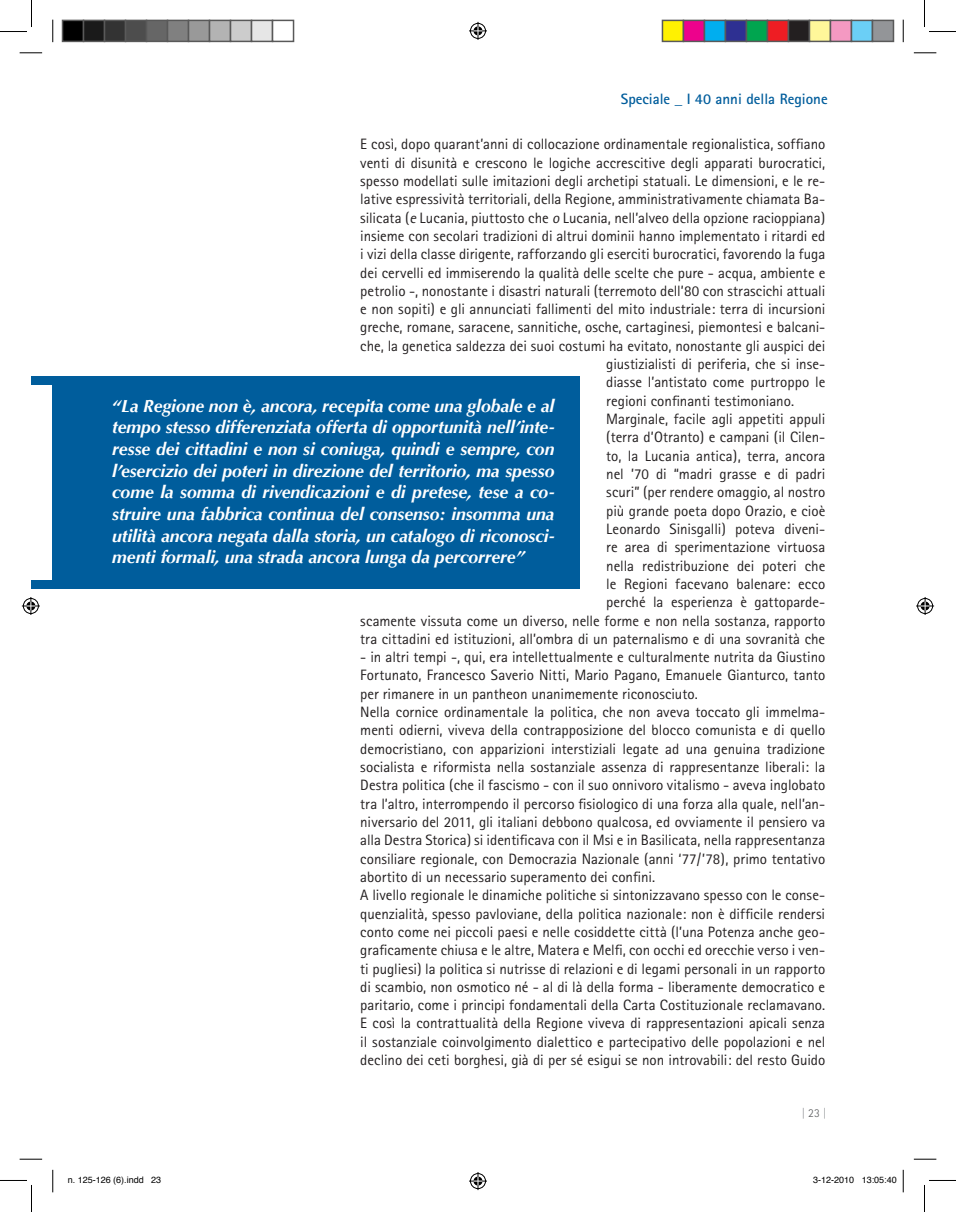
<style>
.page{position:relative;width:956px;height:1212px;background:#fff}
.page>*{position:absolute;margin:0;border:0;box-sizing:border-box;transform-origin:0 0}
.t1{font:italic 700 17.7px/21.6px "Optima";letter-spacing:-.005em;color:#fff;text-align:justify}
.t2{font:15px/18.3px "Rotis Sans Serif";color:#231f20}
.t3{font:700 15px "Rotis Sans Serif";color:#005d9c}
.t4{font:300 12px "Rotis Sans Serif";color:#8a8c8f}
.t5{font:9px "Helvetica";color:#000}
.s1{font-style:italic}
.s2{color:#57585a}
</style>
<div class="page">
<div style="left:32px;top:376px;width:21px;height:8px;background:#005d9c"></div>
<div style="left:32px;top:580px;width:21px;height:9px;background:#005d9c"></div>
<div style="left:53px;top:376px;width:527px;height:213px;background:#005d9c"></div>
<svg style="left:20px;top:52px;width:22px;height:2px"></svg>
<svg style="left:914px;top:52px;width:22px;height:2px"></svg>
<svg style="left:20px;top:1158px;width:22px;height:1px"></svg>
<svg style="left:914px;top:1158px;width:22px;height:1px"></svg>
<svg style="left:52px;top:20px;width:2px;height:22px"></svg>
<svg style="left:52px;top:1169px;width:2px;height:22px"></svg>
<svg style="left:903px;top:20px;width:1px;height:22px"></svg>
<svg style="left:903px;top:1169px;width:1px;height:22px"></svg>
<svg style="left:0;top:0;width:32px;height:32px"></svg>
<svg style="left:0;top:1180px;width:32px;height:31px"></svg>
<svg style="left:924px;top:0;width:32px;height:32px"></svg>
<svg style="left:924px;top:1180px;width:32px;height:31px"></svg>
<svg style="left:469px;top:22px;width:18px;height:18px"></svg>
<svg style="left:469px;top:1172px;width:18px;height:17px"></svg>
<svg style="left:22px;top:597px;width:18px;height:18px"></svg>
<svg style="left:916px;top:597px;width:18px;height:18px"></svg>
<div style="left:63px;top:20px;width:21px;height:21px;background:#000"></div>
<div style="left:62px;top:20px;width:22px;height:22px;border:2px solid #595959"></div>
<div style="left:84px;top:20px;width:21px;height:21px;background:#1a1a1a"></div>
<div style="left:83px;top:20px;width:22px;height:22px;border:2px solid #595959"></div>
<div style="left:105px;top:20px;width:21px;height:21px;background:#333"></div>
<div style="left:104px;top:20px;width:22px;height:22px;border:2px solid #595959"></div>
<div style="left:126px;top:20px;width:21px;height:21px;background:#4d4d4d"></div>
<div style="left:125px;top:20px;width:22px;height:22px;border:2px solid #595959"></div>
<div style="left:147px;top:20px;width:21px;height:21px;background:#666"></div>
<div style="left:146px;top:20px;width:22px;height:22px;border:2px solid #595959"></div>
<div style="left:168px;top:20px;width:21px;height:21px;background:#808080"></div>
<div style="left:167px;top:20px;width:22px;height:22px;border:2px solid #595959"></div>
<div style="left:189px;top:20px;width:21px;height:21px;background:#999"></div>
<div style="left:188px;top:20px;width:22px;height:22px;border:2px solid #595959"></div>
<div style="left:210px;top:20px;width:21px;height:21px;background:#b3b3b3"></div>
<div style="left:209px;top:20px;width:22px;height:22px;border:2px solid #595959"></div>
<div style="left:231px;top:20px;width:21px;height:21px;background:#ccc"></div>
<div style="left:230px;top:20px;width:22px;height:22px;border:2px solid #595959"></div>
<div style="left:252px;top:20px;width:21px;height:21px;background:#e6e6e6"></div>
<div style="left:251px;top:20px;width:22px;height:22px;border:2px solid #595959"></div>
<div style="left:272px;top:20px;width:22px;height:22px;border:2px solid #595959"></div>
<div style="left:662px;top:20px;width:21px;height:21px;background:#fff101"></div>
<div style="left:662px;top:20px;width:22px;height:22px;border:2px solid #595959"></div>
<div style="left:683px;top:20px;width:21px;height:21px;background:#ed028c"></div>
<div style="left:683px;top:20px;width:22px;height:22px;border:2px solid #595959"></div>
<div style="left:704px;top:20px;width:21px;height:21px;background:#00aeef"></div>
<div style="left:704px;top:20px;width:22px;height:22px;border:2px solid #595959"></div>
<div style="left:725px;top:20px;width:21px;height:21px;background:#2e3092"></div>
<div style="left:725px;top:20px;width:22px;height:22px;border:2px solid #595959"></div>
<div style="left:746px;top:20px;width:21px;height:21px;background:#00a54f"></div>
<div style="left:746px;top:20px;width:22px;height:22px;border:2px solid #595959"></div>
<div style="left:767px;top:20px;width:21px;height:21px;background:#ee1d23"></div>
<div style="left:767px;top:20px;width:22px;height:22px;border:2px solid #595959"></div>
<div style="left:788px;top:20px;width:21px;height:21px;background:#231f20"></div>
<div style="left:788px;top:20px;width:22px;height:22px;border:2px solid #595959"></div>
<div style="left:809px;top:20px;width:21px;height:21px;background:#fff79a"></div>
<div style="left:809px;top:20px;width:22px;height:22px;border:2px solid #595959"></div>
<div style="left:830px;top:20px;width:21px;height:21px;background:#f499c2"></div>
<div style="left:830px;top:20px;width:22px;height:22px;border:2px solid #595959"></div>
<div style="left:851px;top:20px;width:21px;height:21px;background:#6bcff6"></div>
<div style="left:851px;top:20px;width:22px;height:22px;border:2px solid #595959"></div>
<div style="left:872px;top:20px;width:21px;height:21px;background:#939598"></div>
<div style="left:872px;top:20px;width:22px;height:22px;border:2px solid #595959"></div>
<p class="t3" style="left:621px;top:89px;width:208px">Speciale _ I 40 anni della Regione</p>
<p class="t2" style="left:360px;top:135px;width:467px">E così, dopo quarant’anni di collocazione ordinamentale regionalistica, soffiano</p>
<p class="t2" style="left:360px;top:153px;width:466px">venti di disunità e crescono le logiche accrescitive degli apparati burocratici,</p>
<p class="t2" style="left:360px;top:172px;width:467px">spesso modellati sulle imitazioni degli archetipi statuali. Le dimensioni, e le re-</p>
<p class="t2" style="left:360px;top:190px;width:467px">lative espressività territoriali, della Regione, amministrativamente chiamata Ba-</p>
<p class="t2" style="left:360px;top:208px;width:466px">silicata (<span class="s1">e</span> Lucania, piuttosto che <span class="s1">o</span> Lucania, nell’alveo della opzione racioppiana)</p>
<p class="t2" style="left:360px;top:226px;width:467px">insieme con secolari tradizioni di altrui dominii hanno implementato i ritardi ed</p>
<p class="t2" style="left:360px;top:245px;width:467px">i vizi della classe dirigente, rafforzando gli eserciti burocratici, favorendo la fuga</p>
<p class="t2" style="left:360px;top:263px;width:467px">dei cervelli ed immiserendo la qualità delle scelte che pure - acqua, ambiente e</p>
<p class="t2" style="left:360px;top:281px;width:466px">petrolio -, nonostante i disastri naturali (terremoto dell’80 con strascichi attuali</p>
<p class="t2" style="left:360px;top:300px;width:466px">e non sopiti) e gli annunciati fallimenti del mito industriale: terra di incursioni</p>
<p class="t2" style="left:360px;top:318px;width:466px">greche, romane, saracene, sannitiche, osche, cartaginesi, piemontesi e balcani-</p>
<p class="t2" style="left:360px;top:336px;width:467px">che, la genetica saldezza dei suoi costumi ha evitato, nonostante gli auspici dei</p>
<p class="t2" style="left:606px;top:355px;width:220px">giustizialisti di periferia, che si inse-</p>
<p class="t2" style="left:606px;top:373px;width:221px">diasse l’antistato come purtroppo le</p>
<p class="t2" style="left:606px;top:391px;width:189px">regioni confinanti testimoniano.</p>
<p class="t2" style="left:606px;top:409px;width:221px">Marginale, facile agli appetiti appuli</p>
<p class="t2" style="left:606px;top:428px;width:220px">(terra d’Otranto) e campani (il Cilen-</p>
<p class="t2" style="left:606px;top:446px;width:220px">to, la Lucania antica), terra, ancora</p>
<p class="t2" style="left:606px;top:464px;width:221px">nel ’70 di “madri grasse e di padri</p>
<p class="t2" style="left:606px;top:483px;width:221px">scuri” (per rendere omaggio, al nostro</p>
<p class="t2" style="left:606px;top:501px;width:221px">più grande poeta dopo Orazio, e cioè</p>
<p class="t2" style="left:606px;top:519px;width:220px">Leonardo Sinisgalli) poteva diveni-</p>
<p class="t2" style="left:606px;top:538px;width:220px">re area di sperimentazione virtuosa</p>
<p class="t2" style="left:606px;top:556px;width:221px">nella redistribuzione dei poteri che</p>
<p class="t2" style="left:606px;top:574px;width:220px">le Regioni facevano balenare: ecco</p>
<p class="t2" style="left:606px;top:592px;width:220px">perché la esperienza è gattoparde-</p>
<p class="t2" style="left:360px;top:611px;width:467px">scamente vissuta come un diverso, nelle forme e non nella sostanza, rapporto</p>
<p class="t2" style="left:360px;top:629px;width:466px">tra cittadini ed istituzioni, all’ombra di un paternalismo e di una sovranità che</p>
<p class="t2" style="left:360px;top:647px;width:467px">- in altri tempi -, qui, era intellettualmente e culturalmente nutrita da Giustino Fortunato, Francesco Saverio Nitti, Mario Pagano, Emanuele Gianturco, tanto per rimanere in un pantheon unanimemente riconosciuto.<br>Nella cornice ordinamentale la politica, che non aveva toccato gli immelma&shy;menti odierni, viveva della contrapposizione del blocco comunista e di quello democristiano, con apparizioni interstiziali legate ad una genuina tradizione socialista e riformista nella sostanziale assenza di rappresentanze liberali: la Destra politica (che il fascismo - con il suo onnivoro vitalismo - aveva inglobato tra l’altro, interrompendo il percorso fisiologico di una forza alla quale, nell’an&shy;niversario del 2011, gli italiani debbono qualcosa, ed ovviamente il pensiero va alla Destra Storica) si identificava con il Msi e in Basilicata, nella rappresentanza consiliare regionale, con Democrazia Nazionale (anni ‘77/’78), primo tentativo abortito di un necessario superamento dei confini.<br>A livello regionale le dinamiche politiche si sintonizzavano spesso con le conse&shy;quenzialità, spesso pavloviane, della politica nazionale: non è difficile rendersi conto come nei piccoli paesi e nelle cosiddette città (l’una Potenza anche geo&shy;graficamente chiusa e le altre, Matera e Melfi, con occhi ed orecchie verso i ven&shy;ti pugliesi) la politica si nutrisse di relazioni e di legami personali in un rapporto di scambio, non osmotico né - al di là della forma - liberamente democratico e paritario, come i principi fondamentali della Carta Costituzionale reclamavano.<br>E così la contrattualità della Regione viveva di rappresentazioni apicali senza il sostanziale coinvolgimento dialettico e partecipativo delle popolazioni e nel declino dei ceti borghesi, già di per sé esigui se non introvabili: del resto Guido</p>
<p class="t1" style="left:112px;top:395px;width:444px">“La Regione non è, ancora, recepita come una globale e al tempo stesso differenziata offerta di opportunità nell’inte&shy;resse dei cittadini e non si coniuga, quindi e sempre, con l’esercizio dei poteri in direzione del territorio, ma spesso come la somma di rivendicazioni e di pretese, tese a co&shy;struire una fabbrica continua del consenso: insomma una utilità ancora negata dalla storia, un catalogo di riconosci&shy;menti formali, una strada ancora lunga da percorrere”</p>
<p class="t4" style="left:801px;top:1105px;width:27px">|<span class="s2">23</span>|</p>
<p class="t5" style="left:68px;top:1173px;width:95px">n. 125-126 (6).indd 23</p>
<p class="t5" style="left:813px;top:1173px;width:85px">3-12-2010 13:05:40</p>
</div>
